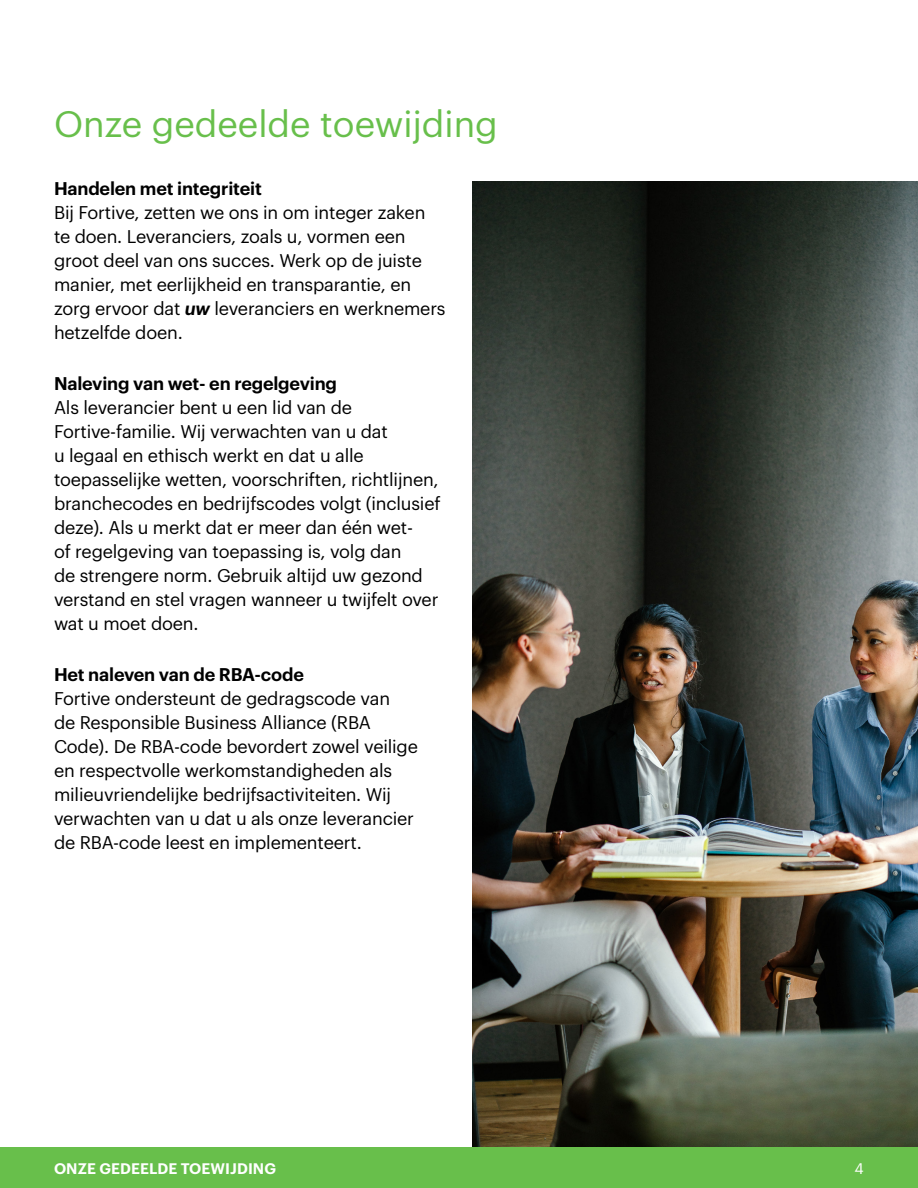
<style>
.page{position:relative;width:918px;height:1188px;background:#fff}
.page>*{position:absolute;margin:0;border:0;box-sizing:border-box;transform-origin:0 0}
.Main_Headline_Green{font:36px "Graphik";color:#68bf4b}
.Intro_Copy_14pt{font:18px/24px "Graphik";letter-spacing:-.01em;color:#000}
.t1{font:600 15px "Graphik";letter-spacing:.005em;color:#fff}
.Body_Copy_Bullets{font:15px "Graphik";color:#fff}
.s1{font-weight:600}
.s2{font-weight:600;font-style:italic}
</style>
<div class="page">
<img style="left:472px;top:181px;width:446px;height:967px">
<div style="left:0;top:1148px;width:918px;height:40px;background:#68bf4b"></div>
<p class="Main_Headline_Green" style="left:54px;top:97px;width:445px">Onze gedeelde toewijding</p>
<p class="Intro_Copy_14pt" style="left:54px;top:175px;width:393px"><span class="s1">Handelen met integriteit<br></span>Bij Fortive, zetten we ons in om integer zaken te doen. Leveranciers, zoals u, vormen een groot deel van ons succes. Werk op de juiste manier, met eerlijkheid en transparantie, en zorg ervoor dat <span class="s2">uw</span> leveranciers en werknemers hetzelfde doen.</p>
<p class="Intro_Copy_14pt" style="left:54px;top:370px;width:388px"><span class="s1">Naleving van wet- en regelgeving<br></span>Als leverancier bent u een lid van de Fortive-familie. Wij verwachten van u dat<br>u legaal en ethisch werkt en dat u alle toepasselijke wetten, voorschriften, richtlijnen, branchecodes en bedrijfscodes volgt (inclusief deze). Als u merkt dat er meer dan één wet-<br>of regelgeving van toepassing is, volg dan<br>de strengere norm. Gebruik altijd uw gezond verstand en stel vragen wanneer u twijfelt over wat u moet doen.</p>
<p class="Intro_Copy_14pt" style="left:54px;top:661px;width:365px"><span class="s1">Het naleven van de RBA-code<br></span>Fortive ondersteunt de gedragscode van<br>de Responsible Business Alliance (RBA Code). De RBA-code bevordert zowel veilige en respectvolle werkomstandigheden als milieuvriendelijke bedrijfsactiviteiten. Wij verwachten van u dat u als onze leverancier de RBA-code leest en implementeert.</p>
<p class="t1" style="left:54px;top:1157px;width:224px">ONZE GEDEELDE TOEWIJDING</p>
<p class="Body_Copy_Bullets" style="left:855px;top:1157px;width:11px">4</p>
</div>
